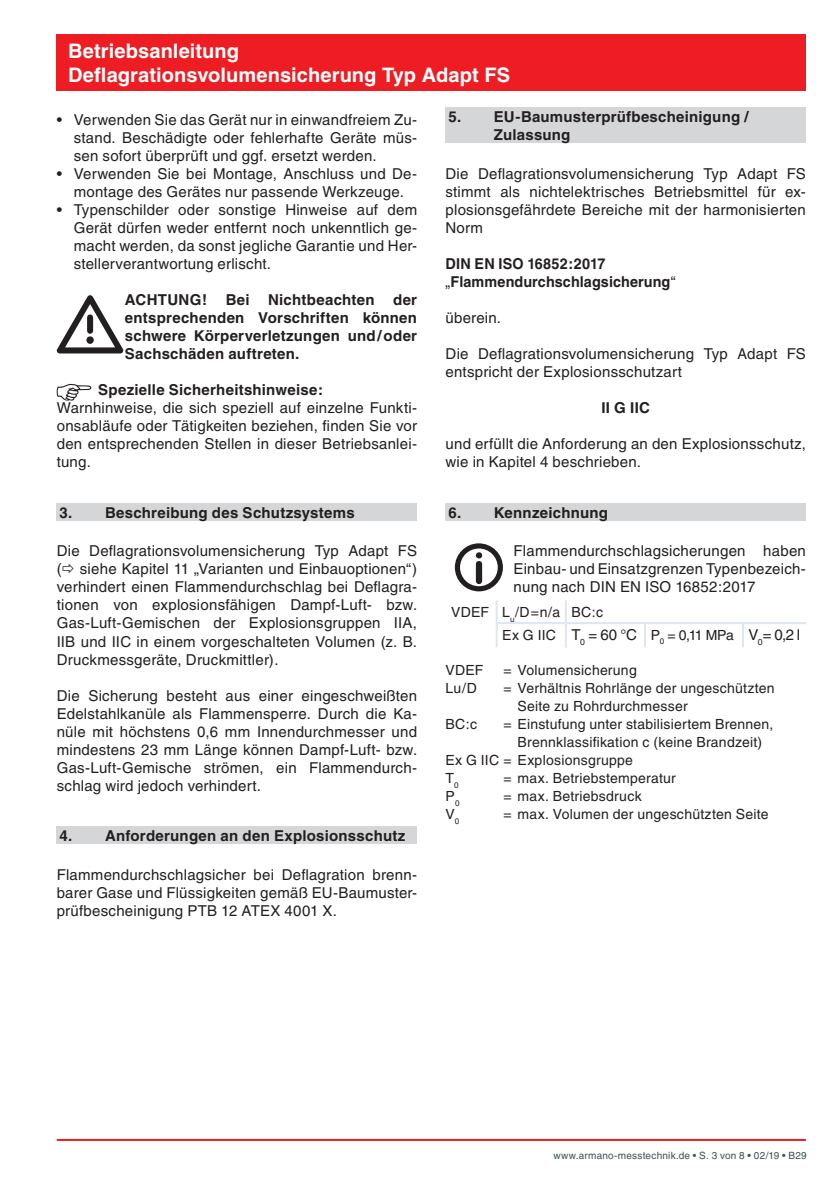
<style>
.page{position:relative;width:840px;height:1191px;background:#fff}
.page>*{position:absolute;margin:0;border:0;box-sizing:border-box;transform-origin:0 0}
.t1{font:700 20px/24px "Helvetica";letter-spacing:.005em;color:#fff}
.t2{font:15px/18px "Helvetica";letter-spacing:.015em;color:#231f20;text-align:justify}
.t3{font:700 15px/18px "Helvetica";letter-spacing:.015em;color:#231f20;text-align:justify}
.t4{font:700 15px/18px "Helvetica";letter-spacing:.015em;color:#231f20;scale:.96 1}
.t5{font:14px/22.6px "Helvetica";letter-spacing:.015em;color:#231f20}
.t6{font:10px "Helvetica";letter-spacing:.02em;color:#3d4f51}
.s1{font-weight:400}
.s2{font-size:15px}
</style>
<div class="page">
<hr style="left:57px;top:1139px;width:748px;height:2px;background:#ee1d23">
<div style="left:57px;top:34px;width:748px;height:57px;background:#ee1d23"></div>
<svg style="left:57px;top:295px;width:66px;height:58px"></svg>
<div style="left:86px;top:336px;width:8px;height:8px;background:#231f20;border-radius:50%"></div>
<svg style="left:57px;top:384px;width:34px;height:16px"></svg>
<div style="left:57px;top:503px;width:360px;height:17px;background:#d5d6d8"></div>
<div style="left:57px;top:826px;width:360px;height:18px;background:#d5d6d8"></div>
<div style="left:445px;top:108px;width:360px;height:35px;background:#d5d6d8"></div>
<div style="left:445px;top:503px;width:360px;height:17px;background:#d5d6d8"></div>
<div style="left:454px;top:543px;width:48px;height:48px;border:5px solid #231f20;border-radius:50%"></div>
<svg style="left:475px;top:552px;width:7px;height:32px"></svg>
<svg style="left:497px;top:600px;width:247px;height:47px"></svg>
<hr style="left:497px;top:622px;width:67px;height:2px;background:#dfe5f2">
<hr style="left:566px;top:622px;width:78px;height:2px;background:#dfe5f2">
<hr style="left:644px;top:622px;width:98px;height:2px;background:#dfe5f2">
<hr style="left:742px;top:622px;width:63px;height:2px;background:#dfe5f2">
<hr style="left:495px;top:600px;width:2px;height:23px;background:#e0e5f3">
<hr style="left:564px;top:600px;width:2px;height:23px;background:#e0e5f3">
<hr style="left:495px;top:623px;width:2px;height:24px;background:#e0e5f3">
<hr style="left:564px;top:623px;width:2px;height:24px;background:#e0e5f3">
<hr style="left:643px;top:624px;width:2px;height:23px;background:#e0e5f3">
<hr style="left:741px;top:624px;width:2px;height:23px;background:#e0e5f3">
<h1 class="t1" style="left:68px;top:39px;width:443px">Betriebsanleitung<br>Deflagrationsvolumensicherung Typ Adapt FS</h1>
<p class="t2" style="left:74px;top:111px;width:344px;text-indent:-17px">• Verwenden Sie das Gerät nur in einwandfreiem Zu&shy;stand. Beschädigte oder fehlerhafte Geräte müs&shy;sen sofort überprüft und ggf. ersetzt werden.</p>
<p class="t2" style="left:57px;top:165px;width:362px;text-align:center">• Verwenden Sie bei Montage, Anschluss und De&shy;montage des Gerätes nur passende Werkzeuge.</p>
<p class="t2" style="left:74px;top:201px;width:345px;text-indent:-17px">• Typenschilder oder sonstige Hinweise auf dem Gerät dürfen weder entfernt noch unkenntlich ge&shy;macht werden, da sonst jegliche Garantie und Her&shy;stellerverantwortung erlischt.</p>
<p class="t3" style="left:125px;top:291px;width:293px">ACHTUNG! Bei Nichtbeachten der entsprechenden Vorschriften können schwere Körperverletzungen und/oder Sachschäden auftreten.</p>
<p class="t3" style="left:98px;top:381px;width:226px">Spezielle Sicherheitshinweise:</p>
<p class="t2" style="left:57px;top:399px;width:361px">Warnhinweise, die sich speziell auf einzelne Funkti&shy;onsabläufe oder Tätigkeiten beziehen, finden Sie vor den entsprechenden Stellen in dieser Betriebsanlei&shy;tung.</p>
<p class="t3" style="left:60px;top:503px;width:296px">3. Beschreibung des Schutzsystems</p>
<p class="t2" style="left:57px;top:542px;width:362px">Die Deflagrationsvolumensicherung Typ Adapt FS ( siehe Kapitel 11 „Varianten und Einbauoptionen“) verhindert einen Flammendurchschlag bei Deflagra&shy;tionen von explosionsfähigen Dampf-Luft- bzw.<br>Gas-Luft-Gemischen der Explosionsgruppen IIA, IIB und IIC in einem vorgeschalteten Volumen (z. B.<br>Druckmessgeräte, Druckmittler).</p>
<p class="t2" style="left:57px;top:686px;width:362px">Die Sicherung besteht aus einer eingeschweißten Edelstahlkanüle als Flammensperre. Durch die Ka&shy;nüle mit höchstens 0,6 mm Innendurchmesser und mindestens 23 mm Länge können Dampf-Luft- bzw.<br>Gas-Luft-Gemische strömen, ein Flammendurch&shy;schlag wird jedoch verhindert.</p>
<p class="t3" style="left:60px;top:826px;width:347px">4. Anforderungen an den Explosionsschutz</p>
<p class="t2" style="left:57px;top:865px;width:361px">Flammendurchschlagsicher bei Deflagration brenn&shy;barer Gase und Flüssigkeiten gemäß EU-Baumuster&shy;prüfbescheinigung PTB 12 ATEX 4001 X.</p>
<p class="t3" style="left:493px;top:108px;width:256px;text-indent:-45px">5. EU-Baumusterprüfbescheinigung /<br>Zulassung</p>
<p class="t2" style="left:445px;top:165px;width:361px">Die Deflagrationsvolumensicherung Typ Adapt FS stimmt als nichtelektrisches Betriebsmittel für ex&shy;plosionsgefährdete Bereiche mit der harmonisierten Norm</p>
<p class="t4" style="left:445px;top:254px;width:241px">DIN EN ISO 16852:2017 <span class="s1">„</span>Flammendurchschlagsicherung<span class="s1">“</span></p>
<p class="t2" style="left:445px;top:309px;width:57px">überein.</p>
<p class="t2" style="left:445px;top:345px;width:361px">Die Deflagrationsvolumensicherung Typ Adapt FS entspricht der Explosionsschutzart</p>
<p class="t3" style="left:601px;top:398px;width:50px">II G IIC</p>
<p class="t2" style="left:445px;top:435px;width:362px">und erfüllt die Anforderung an den Explosionsschutz, wie in Kapitel 4 beschrieben.</p>
<p class="t3" style="left:448px;top:503px;width:161px">6. Kennzeichnung</p>
<p class="t2" style="left:513px;top:542px;width:293px">Flammendurchschlagsicherungen haben Einbau- und Einsatzgrenzen Typenbezeich&shy;nung nach DIN EN ISO 16852:2017</p>
<p class="t5" style="left:502px;top:600px;width:299px;text-indent:-51px">VDEF L<sub>u</sub>/D=n/a BC:c<br>Ex G IIC <span class="s2">T</span><sub>0</sub> <span class="s2">= 60 °C</span> P<sub>0</sub> = 0,11 MPa <span class="s2">V</span><sub>0</sub><span class="s2">= 0,2 l</span></p>
<p class="t5" style="left:445px;top:659px;width:39px">VDEF</p>
<p class="t5" style="left:503px;top:659px;width:135px">= Volumensicherung</p>
<p class="t5" style="left:445px;top:677px;width:33px">Lu/D</p>
<p class="t5" style="left:517px;top:679px;width:258px;line-height:18px;text-indent:-14px">= Verhältnis Rohrlänge der ungeschützten<br>Seite zu Rohrdurchmesser</p>
<p class="t5" style="left:445px;top:713px;width:33px">BC:c</p>
<p class="t5" style="left:503px;top:713px;width:271px">= Einstufung unter stabilisiertem Brennen,</p>
<p class="t5" style="left:517px;top:731px;width:246px">Brennklassifikation c (keine Brandzeit)</p>
<p class="t5" style="left:445px;top:749px;width:189px">Ex G IIC = Explosionsgruppe</p>
<p class="t5" style="left:445px;top:767px;width:15px">T<sub>0</sub></p>
<p class="t5" style="left:503px;top:767px;width:173px">= max. Betriebstemperatur</p>
<p class="t5" style="left:445px;top:785px;width:16px">P<sub>0</sub></p>
<p class="t5" style="left:503px;top:785px;width:139px">= max. Betriebsdruck</p>
<p class="t5" style="left:445px;top:803px;width:15px">V<sub>0</sub></p>
<p class="t5" style="left:503px;top:803px;width:266px">= max. Volumen der ungeschützten Seite</p>
<p class="t6" style="left:553px;top:1149px;width:255px">www.armano-messtechnik.de • S. 3 von 8 • 02/19 • B29</p>
</div>
